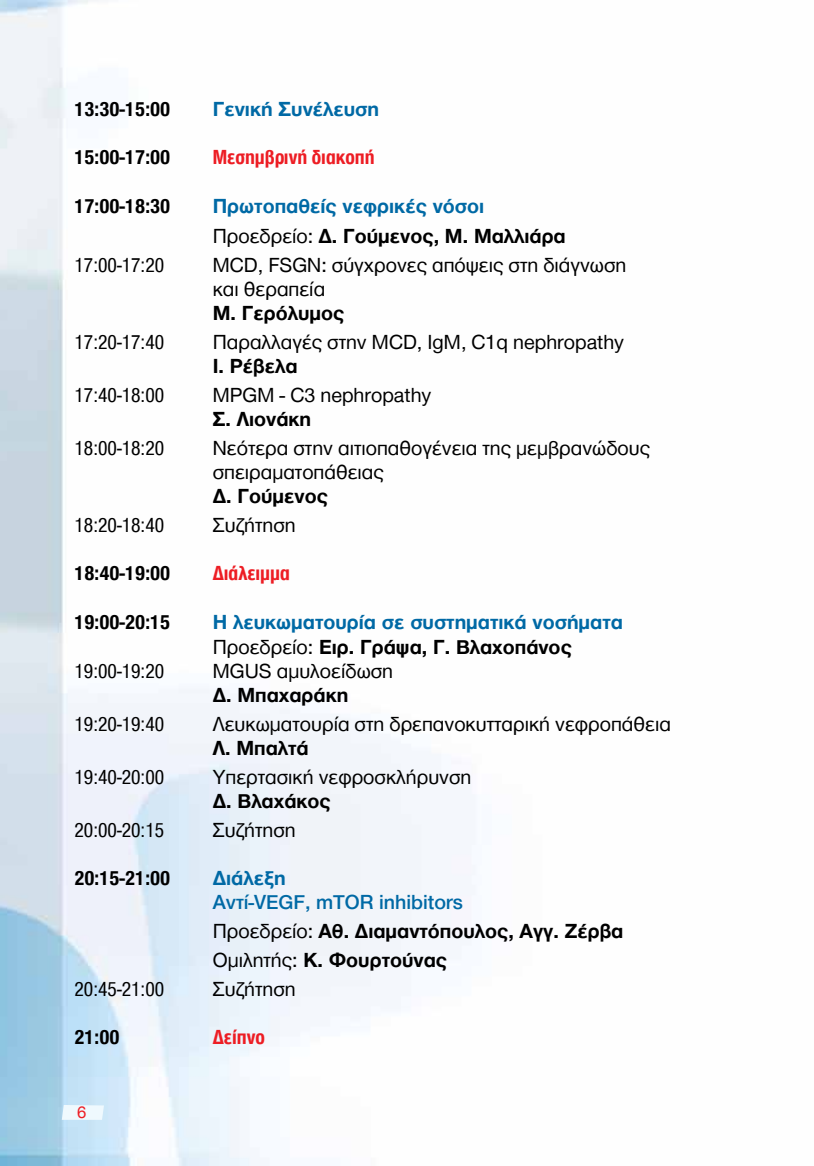
<style>
.page{position:relative;width:814px;height:1166px;background:#fff}
.page>*{position:absolute;margin:0;border:0;box-sizing:border-box;transform-origin:0 0}
.t1{font:21px/24px "Helvetica Neue Greek";color:#000}
.t2{font:700 21px/28.9px "Helvetica Neue Greek";color:#000}
.t3{font:700 21px/30.1px "Helvetica Neue Greek";color:#0069a5}
.t4{font:condensed 21px "Helvetica Neue Greek";color:#000}
.t5{font:700 condensed 21px "Helvetica Neue Greek";color:#000}
.t6{font:700 condensed 21px "Helvetica Neue Greek";color:#ed1d24}
.t7{font:16.62px "Helvetica Neue";color:#ed1d24}
.s1{font-weight:400;color:#000}
.s2{color:#000}
.s3{font-weight:500;color:#0069a5}
.s4{font-weight:400}
</style>
<div class="page">
<img style="left:0;top:0;width:475px;height:1166px">
<svg style="left:62px;top:1105px;width:42px;height:15px"></svg>
<p class="t5" style="left:74px;top:98px;width:97px">13:30-15:00</p>
<p class="t3" style="left:213px;top:94px;width:168px">Γενική Συνέλευση</p>
<p class="t5" style="left:74px;top:146px;width:97px">15:00-17:00</p>
<p class="t6" style="left:213px;top:146px;width:163px">Μεσημβρινή διακοπή</p>
<p class="t5" style="left:74px;top:195px;width:97px">17:00-18:30</p>
<p class="t3" style="left:213px;top:191px;width:354px">Πρωτοπαθείς νεφρικές νόσοι<br><span class="s1">Προεδρείο:</span> <span class="s2">Δ. Γούμενος, Μ. Μαλλιάρα</span></p>
<p class="t4" style="left:74px;top:254px;width:91px">17:00-17:20</p>
<p class="t1" style="left:213px;top:253px;width:415px">MCD, FSGN: σύγχρονες απόψεις στη διάγνωση και θεραπεία</p>
<p class="t2" style="left:213px;top:299px;width:133px">Μ. Γερόλυμος</p>
<p class="t4" style="left:74px;top:331px;width:91px">17:20-17:40</p>
<p class="t1" style="left:213px;top:330px;width:413px">Παραλλαγές στην MCD, IgM, C1q nephropathy</p>
<p class="t2" style="left:213px;top:352px;width:86px">Ι. Ρέβελα</p>
<p class="t4" style="left:74px;top:384px;width:91px">17:40-18:00</p>
<p class="t1" style="left:213px;top:383px;width:220px">MPGM - C3 nephropathy</p>
<p class="t2" style="left:213px;top:405px;width:100px">Σ. Λιονάκη</p>
<p class="t4" style="left:74px;top:437px;width:91px">18:00-18:20</p>
<p class="t1" style="left:213px;top:436px;width:439px">Νεότερα στην αιτιοπαθογένεια της μεμβρανώδους σπειραματοπάθειας</p>
<p class="t2" style="left:213px;top:482px;width:117px">Δ. Γούμενος</p>
<p class="t4" style="left:74px;top:514px;width:91px">18:20-18:40</p>
<p class="t1" style="left:213px;top:513px;width:84px">Συζήτηση</p>
<p class="t5" style="left:74px;top:562px;width:97px">18:40-19:00</p>
<p class="t6" style="left:213px;top:562px;width:79px">Διάλειμμα</p>
<p class="t5" style="left:74px;top:611px;width:97px">19:00-20:15</p>
<p class="t3" style="left:213px;top:610px;width:411px;line-height:25.2px">Η λευκωματουρία σε συστηματικά νοσήματα<br><span class="s1">Προεδρείο:</span> <span class="s2">Ειρ. Γράψα, Γ. Βλαχοπάνος</span></p>
<p class="t4" style="left:74px;top:660px;width:91px">19:00-19:20</p>
<p class="t1" style="left:213px;top:659px;width:182px">MGUS αμυλοείδωση</p>
<p class="t2" style="left:213px;top:681px;width:137px">Δ. Μπαχαράκη</p>
<p class="t4" style="left:74px;top:713px;width:91px">19:20-19:40</p>
<p class="t1" style="left:213px;top:712px;width:459px">Λευκωματουρία στη δρεπανοκυτταρική νεφροπάθεια</p>
<p class="t2" style="left:213px;top:734px;width:97px">Λ. Μπαλτά</p>
<p class="t4" style="left:74px;top:766px;width:91px">19:40-20:00</p>
<p class="t1" style="left:213px;top:765px;width:260px">Υπερτασική νεφροσκλήρυνση</p>
<p class="t2" style="left:213px;top:787px;width:119px">Δ. Βλαχάκος</p>
<p class="t4" style="left:74px;top:819px;width:91px">20:00-20:15</p>
<p class="t1" style="left:213px;top:818px;width:84px">Συζήτηση</p>
<p class="t5" style="left:74px;top:867px;width:97px">20:15-21:00</p>
<p class="t3" style="left:213px;top:863px;width:74px">Διάλεξη</p>
<p class="t2" style="left:213px;top:888px;width:412px"><span class="s3">Αντί-VEGF, mTOR inhibitors<br></span><span class="s4">Προεδρείο:</span> Αθ. Διαμαντόπουλος, Αγγ. Ζέρβα<br><span class="s4">Ομιλητής:</span> Κ. Φουρτούνας</p>
<p class="t4" style="left:74px;top:978px;width:91px">20:45-21:00</p>
<p class="t1" style="left:213px;top:977px;width:84px">Συζήτηση</p>
<p class="t5" style="left:74px;top:1025px;width:47px">21:00</p>
<p class="t6" style="left:213px;top:1025px;width:54px">Δείπνο</p>
<p class="t7" style="left:77px;top:1100px;width:11px">6</p>
</div>
